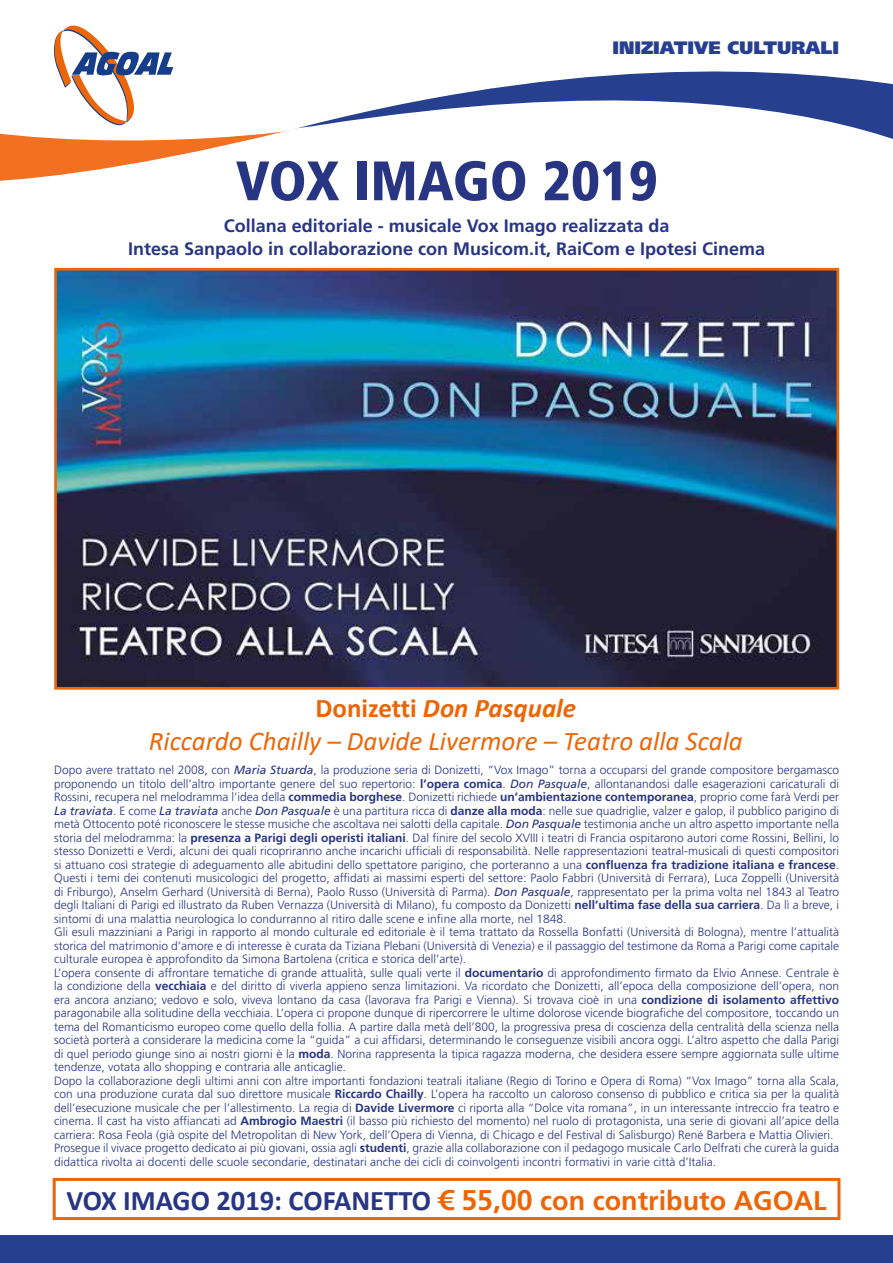
<style>
.page{position:relative;width:893px;height:1263px;background:#fff}
.page>*{position:absolute;margin:0;border:0;box-sizing:border-box;transform-origin:0 0}
.t1{font:900 condensed 55.5px "Frutiger LT Std";color:#283583}
.t2{font:700 28.5px "Calibri";color:#283583}
.t3{font:italic 27px/32.4px "Calibri";color:#ec6608;text-align:center}
.t4{font:700 18px/23px "Frutiger LT Std";color:#283583;text-align:center}
.t5{font:900 18px "Frutiger LT Std";color:#26408f}
.t6{font:300 12px/13.5px "Frutiger LT Std";color:#283583}
.s1{font-weight:700;font-style:normal}
.s2{font-weight:700}
.s3{font-weight:400;font-style:italic}
.s4{font-family:"Frutiger LT Std";color:#ec6608}
.s5{font-family:"Frutiger LT Std";font-size:27px;color:#ec6608}
</style>
<div class="page">
<div style="left:0;top:1236px;width:893px;height:27px;background:#26408f"></div>
<svg style="left:54px;top:26px;width:118px;height:40px"></svg>
<svg style="left:0;top:66px;width:893px;height:115px"></svg>
<img style="left:58px;top:272px;width:777px;height:414px">
<div style="left:54px;top:268px;width:785px;height:422px;border:3px solid #ec6608"></div>
<div style="left:53px;top:1178px;width:787px;height:42px;border:3px solid #ec6608"></div>
<h3 class="t5" style="left:612px;top:37px;width:228px">INIZIATIVE CULTURALI</h3>
<h1 class="t1" style="left:236px;top:148px;width:423px">VOX IMAGO 2019</h1>
<h3 class="t4" style="left:128px;top:215px;width:639px">Collana editoriale - musicale Vox Imago realizzata da<br>Intesa Sanpaolo in collaborazione con Musicom.it, RaiCom e Ipotesi Cinema</h3>
<h3 class="t3" style="left:149px;top:691px;width:595px"><span class="s1">Donizetti</span> <span class="s2">Don Pasquale<br></span>Riccardo Chailly – Davide Livermore – Teatro alla Scala</h3>
<p class="t6" style="left:54px;top:763px;width:787px">Dopo avere trattato nel 2008, con <span class="s3">Maria Stuarda</span>, la produzione seria di Donizetti, “Vox Imago” torna a occuparsi del grande compositore bergamasco proponendo un titolo dell’altro importante genere del suo repertorio: <span class="s2">l’opera comica</span>. <span class="s3">Don Pasquale</span>, allontanandosi dalle esagerazioni caricaturali di Rossini, recupera nel melodramma l’idea della <span class="s2">commedia borghese</span>. Donizetti richiede <span class="s2">un’ambientazione contemporanea</span>, proprio come farà Verdi per <span class="s3">La traviata</span>. E come <span class="s3">La traviata</span> anche <span class="s3">Don Pasquale</span> è una partitura ricca di <span class="s2">danze alla moda</span>: nelle sue quadriglie, valzer e galop, il pubblico parigino di metà Ottocento poté riconoscere le stesse musiche che ascoltava nei salotti della capitale. <span class="s3">Don Pasquale</span> testimonia anche un altro aspetto importante nella storia del melodramma: la <span class="s2">presenza a Parigi degli operisti italiani</span>. Dal finire del secolo XVIII i teatri di Francia ospitarono autori come Rossini, Bellini, lo stesso Donizetti e Verdi, alcuni dei quali ricopriranno anche incarichi ufficiali di responsabilità. Nelle rappresentazioni teatral-musicali di questi compositori si attuano così strategie di adeguamento alle abitudini dello spettatore parigino, che porteranno a una <span class="s2">confluenza fra tradizione italiana e francese</span>.<br>Questi i temi dei contenuti musicologici del progetto, affidati ai massimi esperti del settore: Paolo Fabbri (Università di Ferrara), Luca Zoppelli (Università di Friburgo), Anselm Gerhard (Università di Berna), Paolo Russo (Università di Parma). <span class="s3">Don Pasquale</span>, rappresentato per la prima volta nel 1843 al Teatro degli Italiani di Parigi ed illustrato da Ruben Vernazza (Università di Milano), fu composto da Donizetti <span class="s2">nell’ultima fase della sua carriera</span>. Da lì a breve, i sintomi di una malattia neurologica lo condurranno al ritiro dalle scene e infine alla morte, nel 1848.<br>Gli esuli mazziniani a Parigi in rapporto al mondo culturale ed editoriale è il tema trattato da Rossella Bonfatti (Università di Bologna), mentre l’attualità storica del matrimonio d’amore e di interesse è curata da Tiziana Plebani (Università di Venezia) e il passaggio del testimone da Roma a Parigi come capitale culturale europea è approfondito da Simona Bartolena (critica e storica dell’arte).<br>L’opera consente di affrontare tematiche di grande attualità, sulle quali verte il <span class="s2">documentario</span> di approfondimento firmato da Elvio Annese. Centrale è la condizione della <span class="s2">vecchiaia</span> e del diritto di viverla appieno senza limitazioni. Va ricordato che Donizetti, all’epoca della composizione dell’opera, non era ancora anziano; vedovo e solo, viveva lontano da casa (lavorava fra Parigi e Vienna). Si trovava cioè in una <span class="s2">condizione di isolamento affettivo </span>paragonabile alla solitudine della vecchiaia. L’opera ci propone dunque di ripercorrere le ultime dolorose vicende biografiche del compositore, toccando un tema del Romanticismo europeo come quello della follia. A partire dalla metà dell’800, la progressiva presa di coscienza della centralità della scienza nella società porterà a considerare la medicina come la “guida” a cui affidarsi, determinando le conseguenze visibili ancora oggi. L’altro aspetto che dalla Parigi di quel periodo giunge sino ai nostri giorni è la <span class="s2">moda</span>. Norina rappresenta la tipica ragazza moderna, che desidera essere sempre aggiornata sulle ultime tendenze, votata allo shopping e contraria alle anticaglie.<br>Dopo la collaborazione degli ultimi anni con altre importanti fondazioni teatrali italiane (Regio di Torino e Opera di Roma) “Vox Imago” torna alla Scala, con una produzione curata dal suo direttore musicale <span class="s2">Riccardo Chailly</span>. L’opera ha raccolto un caloroso consenso di pubblico e critica sia per la qualità dell’esecuzione musicale che per l’allestimento. La regia di <span class="s2">Davide Livermore</span> ci riporta alla “Dolce vita romana”, in un interessante intreccio fra teatro e cinema. Il cast ha visto affiancati ad <span class="s2">Ambrogio Maestri</span> (il basso più richiesto del momento) nel ruolo di protagonista, una serie di giovani all’apice della carriera: Rosa Feola (già ospite del Metropolitan di New York, dell’Opera di Vienna, di Chicago e del Festival di Salisburgo) René Barbera e Mattia Olivieri.<br>Prosegue il vivace progetto dedicato ai più giovani, ossia agli <span class="s2">studenti</span>, grazie alla collaborazione con il pedagogo musicale Carlo Delfrati che curerà la guida didattica rivolta ai docenti delle scuole secondarie, destinatari anche dei cicli di coinvolgenti incontri formativi in varie città d’Italia.</p>
<h2 class="t2" style="left:66px;top:1180px;width:762px">VOX IMAGO 2019: COFANETTO <span class="s4">€ 55,00</span> <span class="s5">con contributo AGOAL</span></h2>
</div>
